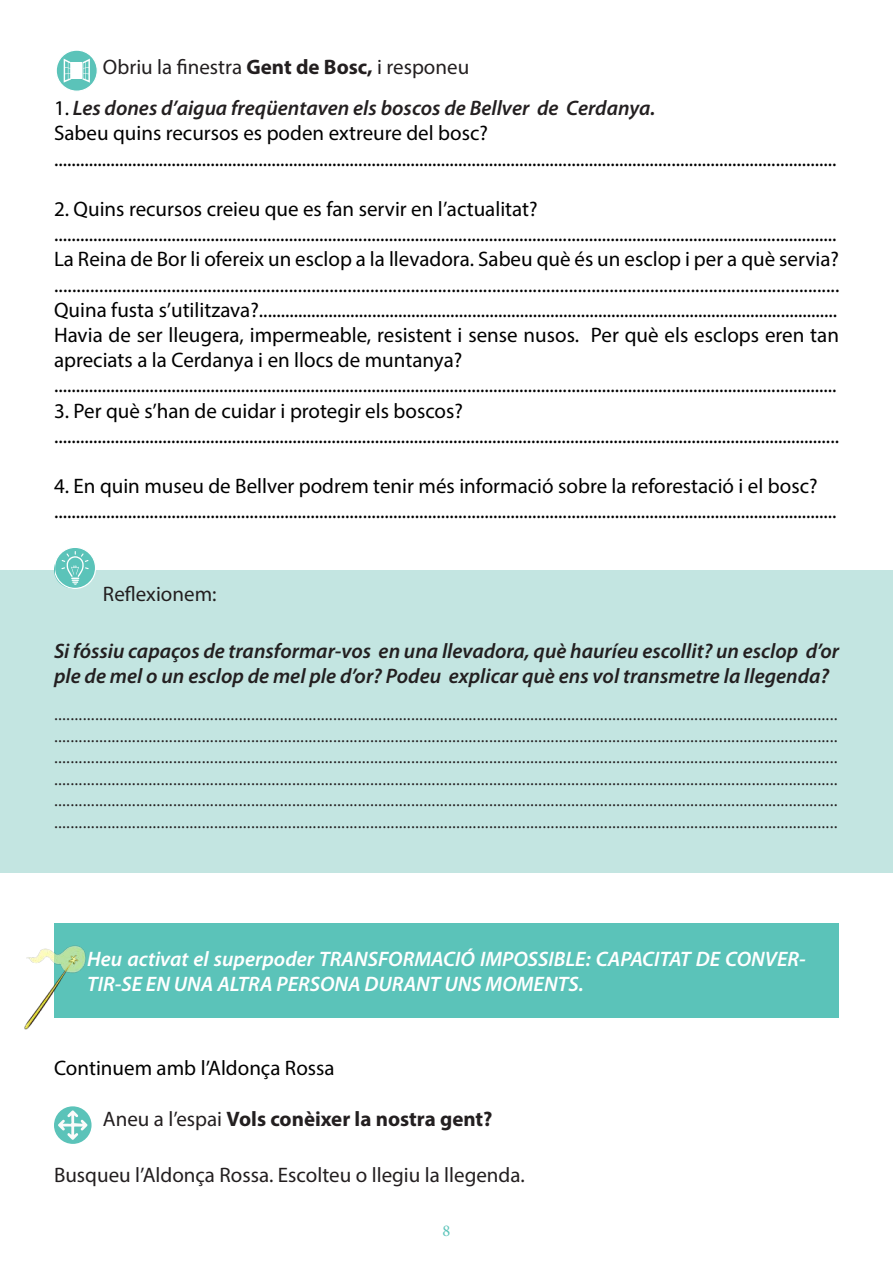
<style>
.page{position:relative;width:893px;height:1263px;background:#fff}
.page>*{position:absolute;margin:0;border:0;box-sizing:border-box;transform-origin:0 0}
.t1{font:21px/25.2px "Myriad Pro";color:#000}
.t2{font:italic 600 21px/25.2px "Myriad Pro";color:#231f20}
.t3{font:italic 600 21px/25.2px "Myriad Pro";color:#fff}
.t4{font:21px "Myriad Pro";color:#231f20}
.t5{font:700 21px "Myriad Pro";color:#231f20}
.t6{font:18px/21.6px "Minion Pro";color:#231f20;text-align:justify}
.t7{font:16.5px "Minion Pro";color:#5bc3b9}
.s1{font-weight:700}
.s2{font-weight:600;font-style:italic;color:#231f20}
.s3{font-weight:400}
</style>
<div class="page">
<div style="left:0;top:570px;width:893px;height:302px;background:#c3e5e1"></div>
<svg style="left:54px;top:551px;width:38px;height:38px"></svg>
<div style="left:54px;top:923px;width:785px;height:95px;background:#5bc3b9"></div>
<div style="left:54px;top:1106px;width:38px;height:38px;background:#5bc3b9;border-radius:50%"></div>
<svg style="left:58px;top:1110px;width:30px;height:30px"></svg>
<svg style="left:56px;top:50px;width:41px;height:41px"></svg>
<div style="left:56px;top:50px;width:42px;height:42px;border:1px solid #fff;border-radius:50%"></div>
<svg style="left:82px;top:59px;width:8px;height:24px"></svg>
<div style="left:72px;top:63px;width:10px;height:16px;background:#fff"></div>
<svg style="left:64px;top:59px;width:7px;height:24px"></svg>
<svg style="left:55px;top:548px;width:41px;height:40px"></svg>
<img style="left:24px;top:945px;width:62px;height:85px">
<p class="t4" style="left:103px;top:54px;width:368px">Obriu la finestra <span class="s1">Gent de Bosc,</span> i responeu</p>
<p class="t1" style="left:54px;top:95px;width:784px">1. <span class="s2">Les dones d’aigua freqüentaven els boscos de Bellver de Cerdanya.<br></span>Sabeu quins recursos es poden extreure del bosc? ....................................................................................................................................................................................</p>
<p class="t1" style="left:54px;top:196px;width:787px">2. Quins recursos creieu que es fan servir en l’actualitat? ....................................................................................................................................................................................<br>La Reina de Bor li ofereix un esclop a la llevadora. Sabeu què és un esclop i per a què servia? ..............................................................................................................................................................................<br>Quina fusta s’utilitzava?.....................................................................................................................................<br>Havia de ser lleugera, impermeable, resistent i sense nusos. Per què els esclops eren tan apreciats a la Cerdanya i en llocs de muntanya? ....................................................................................................................................................................................</p>
<p class="t1" style="left:54px;top:398px;width:786px">3. Per què s’han de cuidar i protegir els boscos? .....................................................................................................................................................................................</p>
<p class="t1" style="left:54px;top:473px;width:784px">4. En quin museu de Bellver podrem tenir més informació sobre la reforestació i el bosc? ....................................................................................................................................................................................</p>
<p class="t4" style="left:103px;top:581px;width:115px">Reflexionem:</p>
<p class="t2" style="left:54px;top:638px;width:786px">Si fóssiu capaços de transformar-vos en una llevadora, què hauríeu escollit? un esclop d’or ple de mel o un esclop de mel ple d’or? Podeu explicar què ens vol transmetre la llegenda?</p>
<p class="t6" style="left:54px;top:703px;width:785px">............................................................................................................................................................................................... ............................................................................................................................................................................................... ............................................................................................................................................................................................... ............................................................................................................................................................................................... ............................................................................................................................................................................................... ...............................................................................................................................................................................................</p>
<p class="t3" style="left:87px;top:946px;width:720px">Heu activat el superpoder TRANSFORMACIÓ IMPOSSIBLE: CAPACITAT DE CONVER-<br>TIR-SE EN UNA ALTRA PERSONA DURANT UNS MOMENTS.</p>
<p class="t1" style="left:54px;top:1055px;width:282px">Continuem amb l’Aldonça Rossa</p>
<p class="t5" style="left:103px;top:1105px;width:391px"><span class="s3">Aneu a l’espai</span> Vols conèixer la nostra gent?</p>
<p class="t4" style="left:54px;top:1162px;width:472px">Busqueu l’Aldonça Rossa. Escolteu o llegiu la llegenda.</p>
<p class="t7" style="left:442px;top:1219px;width:9px">8</p>
</div>
